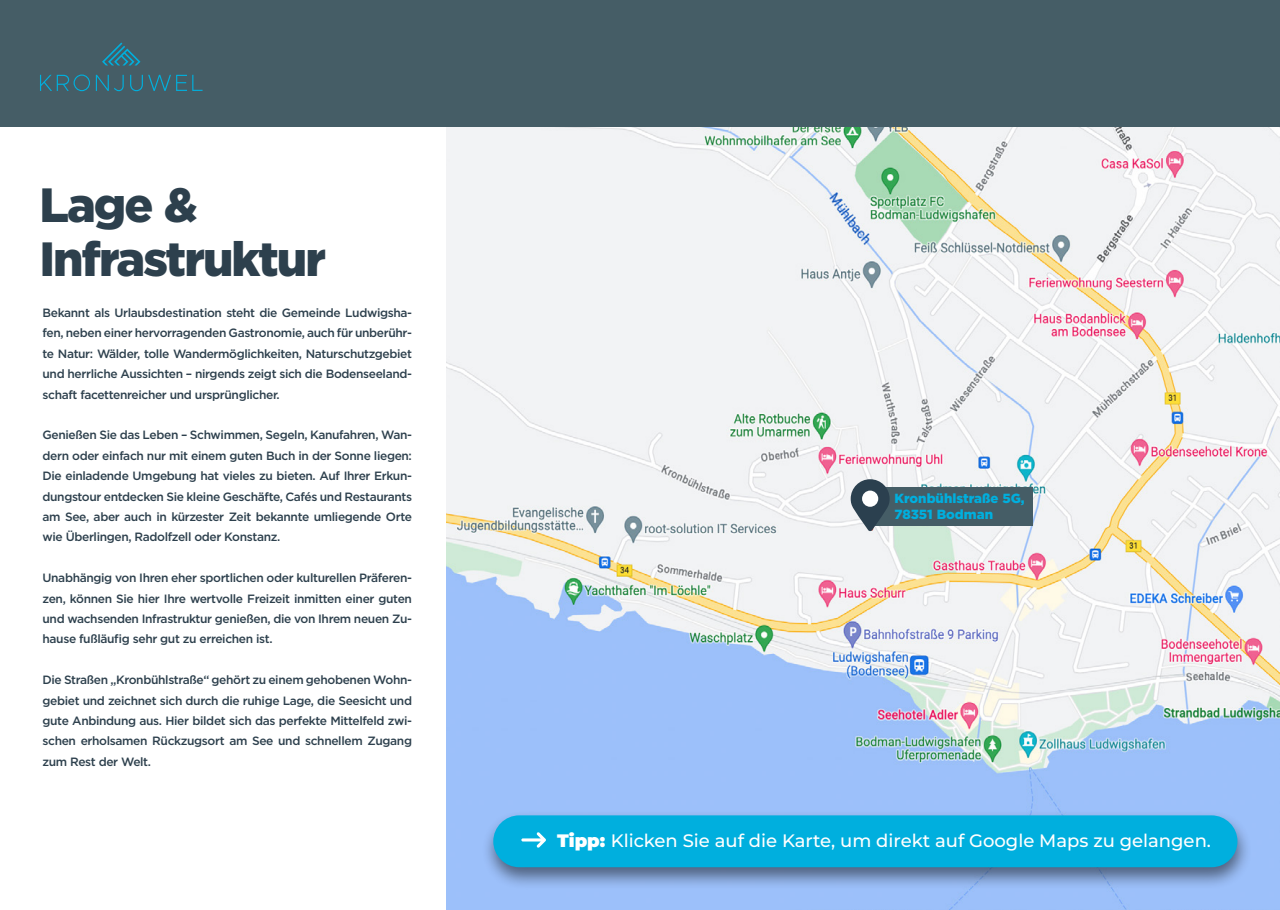
<style>
.page{position:relative;width:1280px;height:910px;background:#fff}
.page>*{position:absolute;margin:0;border:0;box-sizing:border-box;transform-origin:0 0}
.t1{font:900 48px/54.6px "Gotham";letter-spacing:-.04em;color:#2d404d}
.t2{font:500 18px "Montserrat";color:#fff}
.t3{font:900 13.2px/15.9px "Gotham";color:#00afde}
.t4{font:500 12px/20.4px "Gotham";letter-spacing:-.03em;color:#2d404d;text-align:justify}
.s1{font-weight:900}
</style>
<div class="page">
<div style="left:0;top:0;width:1280px;height:127px;background:#455d66"></div>
<svg style="left:102px;top:43px;width:38px;height:22px"></svg>
<svg style="left:40px;top:75px;width:50px;height:16px"></svg>
<svg style="left:96px;top:75px;width:28px;height:16px"></svg>
<svg style="left:130px;top:75px;width:73px;height:16px"></svg>
<img style="left:446px;top:128px;width:834px;height:782px">
<div style="left:874px;top:487px;width:158px;height:39px;background:#455d66"></div>
<svg style="left:851px;top:479px;width:39px;height:52px"></svg>
<div style="left:481px;top:809px;width:772px;height:81px;background:#000;opacity:.5"></div>
<div style="left:493px;top:815px;width:744px;height:52px;background:#00afde;border-radius:26px"></div>
<svg style="left:521px;top:832px;width:25px;height:16px"></svg>
<h1 class="t1" style="left:39px;top:177px;width:288px">Lage &amp;<br>Infrastruktur</h1>
<p class="t4" style="left:43px;top:302px;width:371px">Bekannt als Urlaubsdestination steht die Gemeinde Ludwigsha&shy;fen, neben einer hervorragenden Gastronomie, auch für unberühr&shy;te Natur: Wälder, tolle Wandermöglichkeiten, Naturschutzgebiet und herrliche Aussichten – nirgends zeigt sich die Bodenseeland&shy;schaft facettenreicher und ursprünglicher.</p>
<p class="t4" style="left:43px;top:425px;width:371px">Genießen Sie das Leben – Schwimmen, Segeln, Kanufahren, Wan&shy;dern oder einfach nur mit einem guten Buch in der Sonne liegen:<br>Die einladende Umgebung hat vieles zu bieten. Auf Ihrer Erkun&shy;dungstour entdecken Sie kleine Geschäfte, Cafés und Restaurants am See, aber auch in kürzester Zeit bekannte umliegende Orte wie Überlingen, Radolfzell oder Konstanz.</p>
<p class="t4" style="left:43px;top:568px;width:371px">Unabhängig von Ihren eher sportlichen oder kulturellen Präferen&shy;zen, können Sie hier Ihre wertvolle Freizeit inmitten einer guten und wachsenden Infrastruktur genießen, die von Ihrem neuen Zu&shy;hause fußläufig sehr gut zu erreichen ist.</p>
<p class="t4" style="left:43px;top:670px;width:371px">Die Straßen „Kronbühlstraße“ gehört zu einem gehobenen Wohn&shy;gebiet und zeichnet sich durch die ruhige Lage, die Seesicht und gute Anbindung aus. Hier bildet sich das perfekte Mittelfeld zwi&shy;schen erholsamen Rückzugsort am See und schnellem Zugang zum Rest der Welt.</p>
<p class="t3" style="left:894px;top:490px;width:132px">Kronbühlstraße 5G,<br>78351 Bodman</p>
<h2 class="t2" style="left:557px;top:828px;width:655px"><span class="s1">Tipp:</span> Klicken Sie auf die Karte, um direkt auf Google Maps zu gelangen.</h2>
</div>
